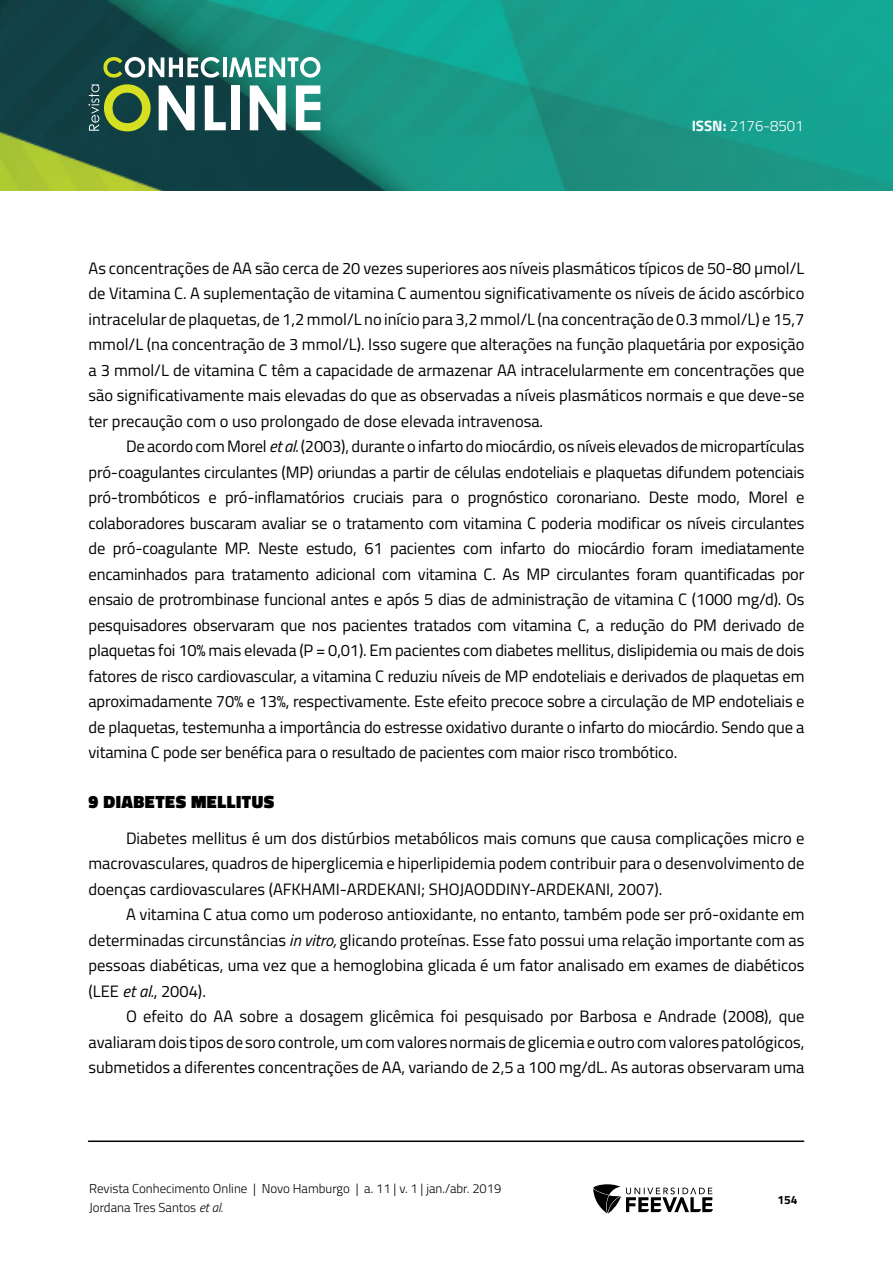
<style>
.page{position:relative;width:893px;height:1263px;background:#fff}
.page>*{position:absolute;margin:0;border:0;box-sizing:border-box;transform-origin:0 0}
.TÍTULO_1{font:900 18px "Titillium Web";letter-spacing:.03em;color:#000}
.Corpo{font:16.5px/25.5px "Titillium Web";color:#000;text-align:justify}
.t1{font:300 15px "Titillium Web";color:#fff}
.t2{font:300 12.9px/19.5px "Titillium Web";color:#000}
.t3{font:700 12px "Titillium Web";color:#000}
.s1{font-weight:700}
.s2{font-style:italic}
</style>
<div class="page">
<img style="left:0;top:0;width:893px;height:190px">
<svg style="left:593px;top:1184px;width:120px;height:29px"></svg>
<svg style="left:103px;top:57px;width:117px;height:21px"></svg>
<hr style="left:223px;top:57px;width:3px;height:20px;background:#fff">
<svg style="left:229px;top:57px;width:91px;height:21px"></svg>
<svg style="left:88px;top:84px;width:63px;height:47px;background:#5e7e3f"></svg>
<svg style="left:159px;top:85px;width:36px;height:45px"></svg>
<svg style="left:205px;top:85px;width:21px;height:45px"></svg>
<div style="left:232px;top:85px;width:8px;height:45px;background:#fff"></div>
<svg style="left:250px;top:85px;width:36px;height:45px"></svg>
<svg style="left:296px;top:85px;width:24px;height:45px"></svg>
<hr style="left:88px;top:1140px;width:716px;height:2px;background:#000">
<p class="t1" style="left:692px;top:115px;width:114px"><span class="s1">ISSN:</span> 2176-8501</p>
<p class="Corpo" style="left:88px;top:254px;width:717px">As concentrações de AA são cerca de 20 vezes superiores aos níveis plasmáticos típicos de 50-80 μmol/L de Vitamina C. A suplementação de vitamina C aumentou significativamente os níveis de ácido ascórbico intracelular de plaquetas, de 1,2 mmol/L no início para 3,2 mmol/L (na concentração de 0.3 mmol/L) e 15,7 mmol/L (na concentração de 3 mmol/L). Isso sugere que alterações na função plaquetária por exposição a 3 mmol/L de vitamina C têm a capacidade de armazenar AA intracelularmente em concentrações que são significativamente mais elevadas do que as observadas a níveis plasmáticos normais e que deve-se ter precaução com o uso prolongado de dose elevada intravenosa.</p>
<p class="Corpo" style="left:88px;top:433px;width:718px;text-indent:38px">De acordo com Morel <span class="s2">et al.</span> (2003), durante o infarto do miocárdio, os níveis elevados de micropartículas pró-coagulantes circulantes (MP) oriundas a partir de células endoteliais e plaquetas difundem potenciais pró-trombóticos e pró-inflamatórios cruciais para o prognóstico coronariano. Deste modo, Morel e colaboradores buscaram avaliar se o tratamento com vitamina C poderia modificar os níveis circulantes de pró-coagulante MP. Neste estudo, 61 pacientes com infarto do miocárdio foram imediatamente encaminhados para tratamento adicional com vitamina C. As MP circulantes foram quantificadas por ensaio de protrombinase funcional antes e após 5 dias de administração de vitamina C (1000 mg/d). Os pesquisadores observaram que nos pacientes tratados com vitamina C, a redução do PM derivado de plaquetas foi 10% mais elevada (P = 0,01). Em pacientes com diabetes mellitus, dislipidemia ou mais de dois fatores de risco cardiovascular, a vitamina C reduziu níveis de MP endoteliais e derivados de plaquetas em aproximadamente 70% e 13%, respectivamente. Este efeito precoce sobre a circulação de MP endoteliais e de plaquetas, testemunha a importância do estresse oxidativo durante o infarto do miocárdio. Sendo que a vitamina C pode ser benéfica para o resultado de pacientes com maior risco trombótico.</p>
<p class="TÍTULO_1" style="left:88px;top:788px;width:187px">9 DIABETES MELLITUS</p>
<p class="Corpo" style="left:88px;top:824px;width:717px;text-indent:38px">Diabetes mellitus é um dos distúrbios metabólicos mais comuns que causa complicações micro e macrovasculares, quadros de hiperglicemia e hiperlipidemia podem contribuir para o desenvolvimento de doenças cardiovasculares (AFKHAMI-ARDEKANI; SHOJAODDINY-ARDEKANI, 2007).</p>
<p class="Corpo" style="left:88px;top:901px;width:717px;text-indent:38px">A vitamina C atua como um poderoso antioxidante, no entanto, também pode ser pró-oxidante em determinadas circunstâncias <span class="s2">in vitro,</span> glicando proteínas. Esse fato possui uma relação importante com as pessoas diabéticas, uma vez que a hemoglobina glicada é um fator analisado em exames de diabéticos (LEE <span class="s2">et al.</span>, 2004).</p>
<p class="Corpo" style="left:88px;top:1003px;width:717px;text-indent:38px">O efeito do AA sobre a dosagem glicêmica foi pesquisado por Barbosa e Andrade (2008), que avaliaram dois tipos de soro controle, um com valores normais de glicemia e outro com valores patológicos, submetidos a diferentes concentrações de AA, variando de 2,5 a 100 mg/dL. As autoras observaram uma</p>
<p class="t2" style="left:89px;top:1178px;width:414px">Revista Conhecimento Online | Novo Hamburgo | a. 11 | v. 1 | jan./abr. 2019<br>Jordana Tres Santos <span class="s2">et al.</span></p>
<p class="t3" style="left:777px;top:1190px;width:22px">154</p>
</div>
